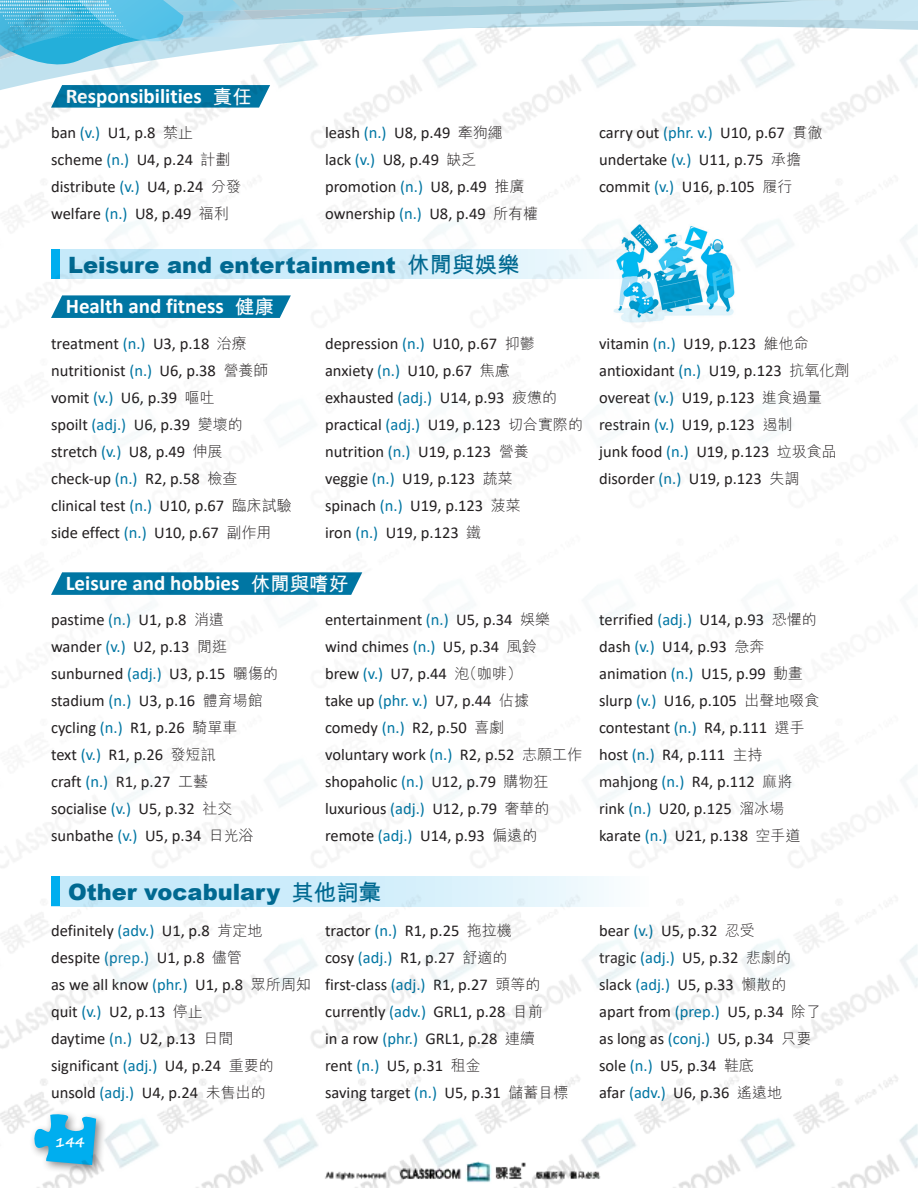
<style>
.page{position:relative;width:918px;height:1188px;background:#fff}
.page>*{position:absolute;margin:0;border:0;box-sizing:border-box;transform-origin:0 0}
.t1{font:900 22.5px "Arial";color:#006991}
.t2{font:700 21px "Calibri";color:#fff}
.t3{font:16.5px/27px "Calibri";color:#231f20}
.t4{font:700 13.5px "Segoe Script";color:#fff}
.s1{font-family:"M Hei HK";font-size:19.5px}
.s2{color:#0076a3}
.s3{font-family:"M Hei HK";font-weight:300;font-size:15px}
.s4{font-family:"M Hei HK";font-weight:700}
</style>
<div class="page">
<img style="left:0;top:0;width:918px;height:1188px">
<p class="t2" style="left:66px;top:81px;width:188px">Responsibilities <span class="s1">責任</span></p>
<p class="t3" style="left:51px;top:119px;width:192px">ban <span class="s2">(v.)</span> U1, p.8 <span class="s3">禁止</span>scheme <span class="s2">(n.)</span> U4, p.24 <span class="s3">計劃</span>distribute <span class="s2">(v.)</span> U4, p.24 <span class="s3">分發</span>welfare <span class="s2">(n.)</span> U8, p.49 <span class="s3">福利</span></p>
<p class="t3" style="left:325px;top:119px;width:215px">leash <span class="s2">(n.)</span> U8, p.49 <span class="s3">牽狗繩<br></span>lack <span class="s2">(v.)</span> U8, p.49 <span class="s3">缺乏</span>promotion <span class="s2">(n.)</span> U8, p.49 <span class="s3">推廣</span>ownership <span class="s2">(n.)</span> U8, p.49 <span class="s3">所有權</span></p>
<p class="t3" style="left:599px;top:119px;width:225px">carry out <span class="s2">(phr. v.)</span> U10, p.67 <span class="s3">貫徹</span>undertake <span class="s2">(v.)</span> U11, p.75 <span class="s3">承擔</span>commit <span class="s2">(v.)</span> U16, p.105 <span class="s3">履行</span></p>
<h1 class="t1" style="left:68px;top:248px;width:453px">Leisure and entertainment <span class="s4">休閒與娛樂</span></h1>
<p class="t2" style="left:66px;top:291px;width:210px">Health and fitness <span class="s1">健康</span></p>
<p class="t3" style="left:51px;top:329px;width:242px">treatment <span class="s2">(n.)</span> U3, p.18 <span class="s3">治療</span>nutritionist <span class="s2">(n.)</span> U6, p.38 <span class="s3">營養師</span>vomit <span class="s2">(v.)</span> U6, p.39 <span class="s3">嘔吐<br></span>spoilt <span class="s2">(adj.)</span> U6, p.39 <span class="s3">變壞的</span>stretch <span class="s2">(v.)</span> U8, p.49 <span class="s3">伸展<br></span>check-up <span class="s2">(n.)</span> R2, p.58 <span class="s3">檢查<br></span>clinical test <span class="s2">(n.)</span> U10, p.67 <span class="s3">臨床試驗</span>side effect <span class="s2">(n.)</span> U10, p.67 <span class="s3">副作用</span></p>
<p class="t3" style="left:325px;top:329px;width:260px">depression <span class="s2">(n.)</span> U10, p.67 <span class="s3">抑鬱</span>anxiety <span class="s2">(n.)</span> U10, p.67 <span class="s3">焦慮<br></span>exhausted <span class="s2">(adj.)</span> U14, p.93 <span class="s3">疲憊的</span>practical <span class="s2">(adj.)</span> U19, p.123 <span class="s3">切合實際的</span>nutrition <span class="s2">(n.)</span> U19, p.123 <span class="s3">營養<br></span>veggie <span class="s2">(n.)</span> U19, p.123 <span class="s3">蔬菜<br></span>spinach <span class="s2">(n.)</span> U19, p.123 <span class="s3">菠菜<br></span>iron <span class="s2">(n.)</span> U19, p.123 <span class="s3">鐵</span></p>
<p class="t3" style="left:599px;top:329px;width:252px">vitamin <span class="s2">(n.)</span> U19, p.123 <span class="s3">維他命</span>antioxidant <span class="s2">(n.)</span> U19, p.123 <span class="s3">抗氧化劑</span>overeat <span class="s2">(v.)</span> U19, p.123 <span class="s3">進食過量</span>restrain <span class="s2">(v.)</span> U19, p.123 <span class="s3">遏制<br></span>junk food <span class="s2">(n.)</span> U19, p.123 <span class="s3">垃圾食品</span>disorder <span class="s2">(n.)</span> U19, p.123 <span class="s3">失調</span></p>
<p class="t2" style="left:66px;top:568px;width:284px">Leisure and hobbies <span class="s1">休閒與嗜好</span></p>
<p class="t3" style="left:51px;top:606px;width:229px">pastime <span class="s2">(n.)</span> U1, p.8 <span class="s3">消遣</span>wander <span class="s2">(v.)</span> U2, p.13 <span class="s3">閒逛</span>sunburned <span class="s2">(adj.)</span> U3, p.15 <span class="s3">曬傷的</span>stadium <span class="s2">(n.)</span> U3, p.16 <span class="s3">體育場館</span>cycling <span class="s2">(n.)</span> R1, p.26 <span class="s3">騎單車<br></span>text <span class="s2">(v.)</span> R1, p.26 <span class="s3">發短訊<br></span>craft <span class="s2">(n.)</span> R1, p.27 <span class="s3">工藝<br></span>socialise <span class="s2">(v.)</span> U5, p.32 <span class="s3">社交</span>sunbathe <span class="s2">(v.)</span> U5, p.34 <span class="s3">日光浴</span></p>
<p class="t3" style="left:325px;top:606px;width:259px">entertainment <span class="s2">(n.)</span> U5, p.34 <span class="s3">娛樂</span>wind chimes <span class="s2">(n.)</span> U5, p.34 <span class="s3">風鈴<br></span>brew <span class="s2">(v.)</span> U7, p.44 <span class="s3">泡（咖啡）<br></span>take up <span class="s2">(phr. v.)</span> U7, p.44 <span class="s3">佔據</span>comedy <span class="s2">(n.)</span> R2, p.50 <span class="s3">喜劇<br></span>voluntary work <span class="s2">(n.)</span> R2, p.52 <span class="s3">志願工作</span>shopaholic <span class="s2">(n.)</span> U12, p.79 <span class="s3">購物狂</span>luxurious <span class="s2">(adj.)</span> U12, p.79 <span class="s3">奢華的</span>remote <span class="s2">(adj.)</span> U14, p.93 <span class="s3">偏遠的</span></p>
<p class="t3" style="left:599px;top:606px;width:222px">terrified <span class="s2">(adj.)</span> U14, p.93 <span class="s3">恐懼的</span>dash <span class="s2">(v.)</span> U14, p.93 <span class="s3">急奔</span>animation <span class="s2">(n.)</span> U15, p.99 <span class="s3">動畫</span>slurp <span class="s2">(v.)</span> U16, p.105 <span class="s3">出聲地啜食</span>contestant <span class="s2">(n.)</span> R4, p.111 <span class="s3">選手</span>host <span class="s2">(n.)</span> R4, p.111 <span class="s3">主持</span>mahjong <span class="s2">(n.)</span> R4, p.112 <span class="s3">麻將</span>rink <span class="s2">(n.)</span> U20, p.125 <span class="s3">溜冰場</span>karate <span class="s2">(n.)</span> U21, p.138 <span class="s3">空手道</span></p>
<h1 class="t1" style="left:68px;top:876px;width:315px">Other vocabulary <span class="s4">其他詞彙</span></h1>
<p class="t3" style="left:51px;top:917px;width:261px">definitely <span class="s2">(adv.)</span> U1, p.8 <span class="s3">肯定地</span>despite <span class="s2">(prep.)</span> U1, p.8 <span class="s3">儘管<br></span>as we all know <span class="s2">(phr.)</span> U1, p.8 <span class="s3">眾所周知</span>quit <span class="s2">(v.)</span> U2, p.13 <span class="s3">停止<br></span>daytime <span class="s2">(n.)</span> U2, p.13 <span class="s3">日間<br></span>significant <span class="s2">(adj.)</span> U4, p.24 <span class="s3">重要的</span>unsold <span class="s2">(adj.)</span> U4, p.24 <span class="s3">未售出的</span></p>
<p class="t3" style="left:325px;top:917px;width:245px">tractor <span class="s2">(n.)</span> R1, p.25 <span class="s3">拖拉機<br></span>cosy <span class="s2">(adj.)</span> R1, p.27 <span class="s3">舒適的</span>first-class <span class="s2">(adj.)</span> R1, p.27 <span class="s3">頭等的</span>currently <span class="s2">(adv.)</span> GRL1, p.28 <span class="s3">目前<br></span>in a row <span class="s2">(phr.)</span> GRL1, p.28 <span class="s3">連續<br></span>rent <span class="s2">(n.)</span> U5, p.31 <span class="s3">租金<br></span>saving target <span class="s2">(n.)</span> U5, p.31 <span class="s3">儲蓄目標</span></p>
<p class="t3" style="left:599px;top:917px;width:224px">bear <span class="s2">(v.)</span> U5, p.32 <span class="s3">忍受<br></span>tragic <span class="s2">(adj.)</span> U5, p.32 <span class="s3">悲劇的</span>slack <span class="s2">(adj.)</span> U5, p.33 <span class="s3">懶散的</span>apart from <span class="s2">(prep.)</span> U5, p.34 <span class="s3">除了</span>as long as <span class="s2">(conj.)</span> U5, p.34 <span class="s3">只要</span>sole <span class="s2">(n.)</span> U5, p.34 <span class="s3">鞋底<br></span>afar <span class="s2">(adv.)</span> U6, p.36 <span class="s3">遙遠地</span></p>
<p class="t4" style="left:55px;top:1132px;width:31px">144</p>
</div>
